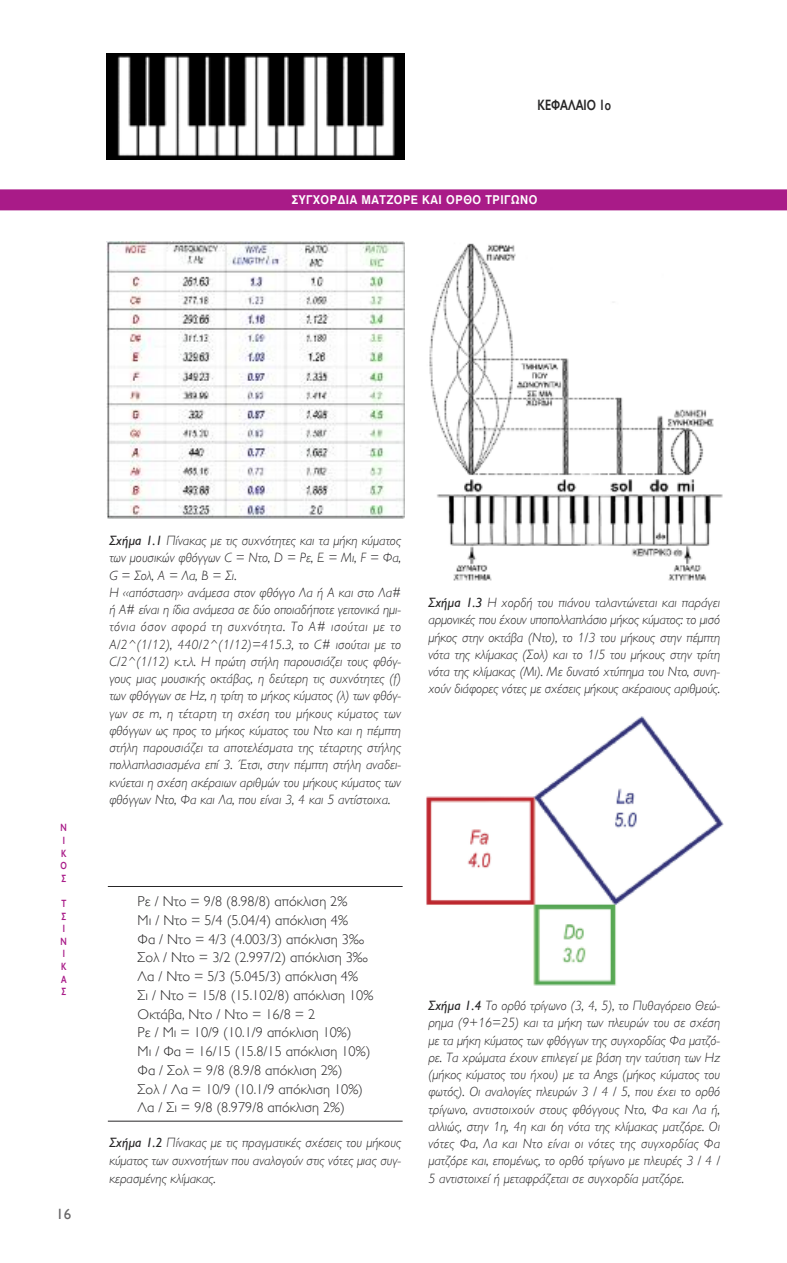
<style>
.page{position:relative;width:787px;height:1263px;background:#fff}
.page>*{position:absolute;margin:0;border:0;box-sizing:border-box;transform-origin:0 0}
.t1{font:600 15px "CF Jeckyl";color:#272627;scale:.75 1}
.t2{font:15px "CF Jeckyl";color:#686768}
.t3{font:300 14.25px/18.8px "CF Jeckyl";color:#272627}
.t4{font:italic 300 13.5px/17.2px "CF Jeckyl";color:#272627;text-align:justify}
.t5{font:12px "UB Helvetica Bold";letter-spacing:.05em;color:#fff;scale:.9 1}
.t6{font:600 10.5px/12.6px "CF Jeckyl";color:#a91b88;scale:.75 1}
.s1{font-weight:400}
</style>
<div class="page">
<div style="left:0;top:189px;width:787px;height:21px;background:#a91b88"></div>
<img style="left:106px;top:53px;width:298px;height:106px">
<img style="left:106px;top:241px;width:298px;height:277px">
<hr style="left:108px;top:886px;width:294px;height:1px;background:#272627">
<hr style="left:108px;top:1121px;width:294px;height:1px;background:#272627">
<img style="left:429px;top:243px;width:294px;height:338px">
<img style="left:426px;top:716px;width:297px;height:270px">
<p class="t1" style="left:537px;top:98px;width:100px">ΚΕφΑλΑΙΟ 1ο</p>
<p class="t5" style="left:292px;top:195px;width:274px">ΣΥΓΧOΡΔΙΑ ΜΑΤΖOΡΕ ΚΑΙ OΡΘO ΤΡΙΓΩΝO</p>
<p class="t6" style="left:61px;top:822px;width:10px">Ν<br>Ι<br>Κ<br>Ο<br>Σ</p>
<p class="t6" style="left:61px;top:898px;width:10px">Τ<br>Σ<br>Ι<br>Ν<br>Ι<br>Κ<br>Α<br>Σ</p>
<p class="t2" style="left:56px;top:1208px;width:16px">16</p>
<p class="t4" style="left:109px;top:533px;width:293px;text-align:left"><span class="s1">Σχήμα 1.1</span> Πίνακας με τις συχνότητες και τα μήκη κύματος των μουσικών φθόγγων C = Ντο, D = Ρε, E = Μι, F = Φα, G=Σολ,Α=Λα,Β=Σι.<br>Η «απόσταση» ανάμεσα στον φθόγγο Λα ή Α και στο Λα# ή Α# είναι η ίδια ανάμεσα σε δύο οποιαδήποτε γειτονικά ημι&shy;τόνια όσον αφορά τη συχνότητα. Το Α# ισούται με το Α/2^(1/12), 440/2^(1/12)=415.3, το C# ισούται με το C/2^(1/12) κ.τ.λ. H πρώτη στήλη παρουσιάζει τους φθόγ&shy;γους μιας μουσικής οκτάβας, η δεύτερη τις συχνότητες (f) των φθόγγων σε Hz, η τρίτη το μήκος κύματος (λ) των φθόγ&shy;γων σε m, η τέταρτη τη σχέση του μήκους κύματος των φθόγγων ως προς το μήκος κύματος του Ντο και η πέμπτη στήλη παρουσιάζει τα αποτελέσματα της τέταρτης στήλης πολλαπλασιασμένα επί 3. Έτσι, στην πέμπτη στήλη αναδει&shy;κνύεται η σχέση ακέραιων αριθμών του μήκους κύματος των φθόγγων Ντο, Φα και Λα, που είναι 3, 4 και 5 αντίστοιχα.</p>
<p class="t4" style="left:428px;top:594px;width:293px"><span class="s1">Σχήμα 1.3</span> Η χορδή του πιάνου ταλαντώνεται και παράγει αρμονικές που έχουν υποπολλαπλάσιο μήκος κύματος: το μισό μήκος στην οκτάβα (Ντο), το 1/3 του μήκους στην πέμπτη νότα της κλίμακας (Σολ) και το 1/5 του μήκους στην τρίτη νότα της κλίμακας (Μι). Με δυνατό χτύπημα του Ντο, συνη&shy;χούν διάφορες νότες με σχέσεις μήκους ακέραιους αριθμούς.</p>
<p class="t3" style="left:138px;top:892px;width:237px">Ρε / Ντο = 9/8 (8.98/8) απόκλιση 2%<br>Μι / Ντο = 5/4 (5.04/4) απόκλιση 4%<br>Φα / Ντο = 4/3 (4.003/3) απόκλιση 3‰ Σολ / Ντο = 3/2 (2.997/2) απόκλιση 3‰ Λα / Ντο = 5/3 (5.045/3) απόκλιση 4%<br>Σι / Ντο = 15/8 (15.102/8) απόκλιση 10% Οκτάβα, Ντο / Ντο = 16/8 = 2<br>Ρε / Μι = 10/9 (10.1/9 απόκλιση 10%)<br>Μι / Φα = 16/15 (15.8/15 απόκλιση 10%)<br>Φα / Σολ = 9/8 (8.9/8 απόκλιση 2%)<br>Σολ / Λα = 10/9 (10.1/9 απόκλιση 10%)<br>Λα / Σι = 9/8 (8.979/8 απόκλιση 2%)</p>
<p class="t4" style="left:109px;top:1134px;width:293px;line-height:17.7px"><span class="s1">Σχήμα 1.2</span> Πίνακας με τις πραγματικές σχέσεις του μήκους κύματος των συχνοτήτων που αναλογούν στις νότες μιας συγ&shy;κερασμένης κλίμακας.</p>
<p class="t4" style="left:428px;top:997px;width:293px"><span class="s1">Σχήμα 1.4</span> Το ορθό τρίγωνο (3, 4, 5), το Πυθαγόρειο Θεώ&shy;ρημα (9+16=25) και τα μήκη των πλευρών του σε σχέση με τα μήκη κύματος των φθόγγων της συγχορδίας Φα ματζό&shy;ρε. Τα χρώματα έχουν επιλεγεί με βάση την ταύτιση των Hz (μήκος κύματος του ήχου) με τα Angs (μήκος κύματος του φωτός). Οι αναλογίες πλευρών 3 / 4 / 5, που έχει το ορθό τρίγωνο, αντιστοιχούν στους φθόγγους Ντο, Φα και Λα ή, αλλιώς, στην 1η, 4η και 6η νότα της κλίμακας ματζόρε. Οι νότες Φα, Λα και Ντο είναι οι νότες της συγχορδίας Φα ματζόρε και, επομένως, το ορθό τρίγωνο με πλευρές 3 / 4 / 5 αντιστοιχεί ή μεταφράζεται σε συγχορδία ματζόρε.</p>
</div>
